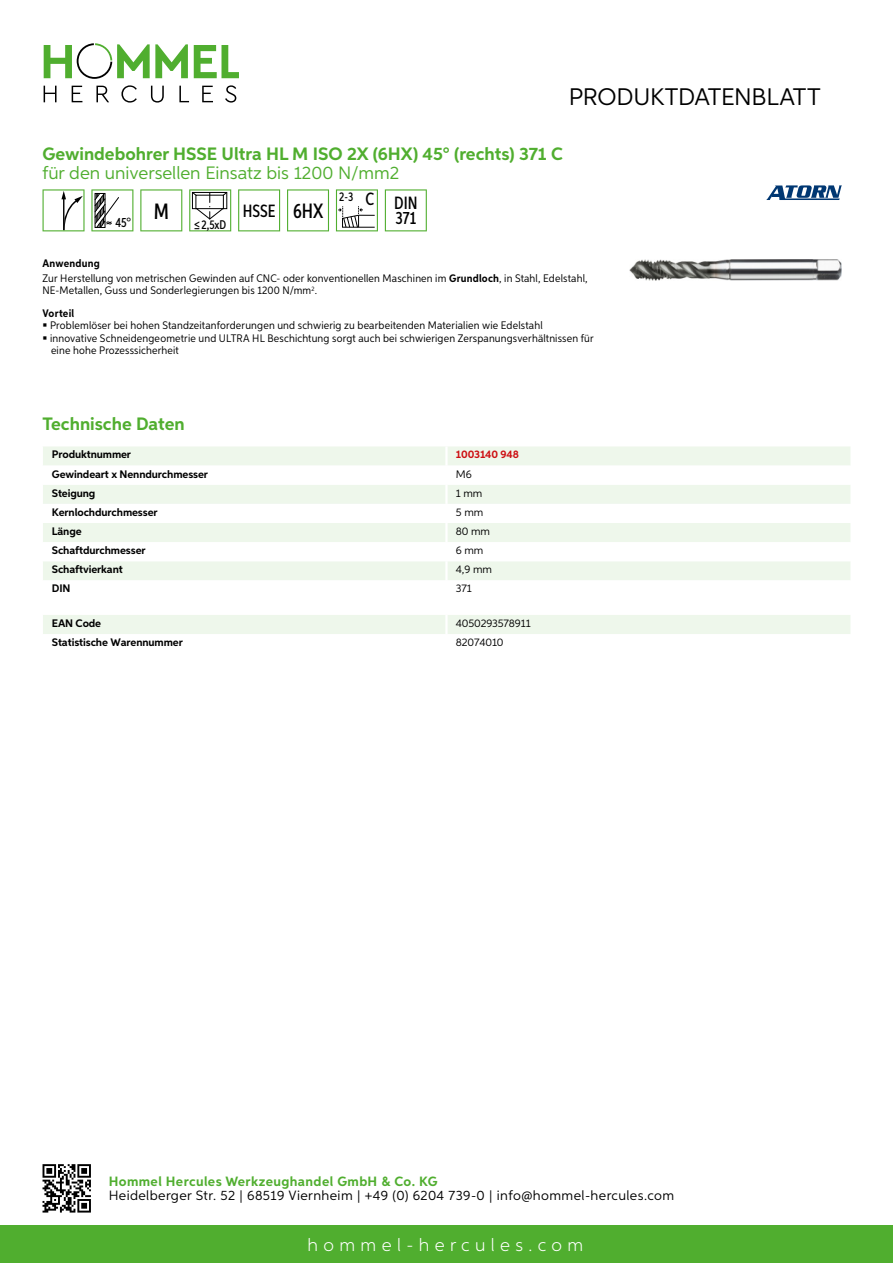
<style>
.page{position:relative;width:893px;height:1263px;background:#fff}
.page>*{position:absolute;margin:0;border:0;box-sizing:border-box;transform-origin:0 0}
.t1{font:24px "Aspira";letter-spacing:-.01em;color:#000}
.t2{font:700 18px "Aspira";color:#50ae2f}
.t3{font:18px "Aspira";color:#50ae2f}
.t4{font:300 18px "Aspira";letter-spacing:.3em;color:#fff}
.t5{font:500 17.85px/14.9px "Aspira XX Nar";color:#000;text-align:right}
.t6{font:13.5px "Aspira";letter-spacing:.03em;color:#000}
.t7{font:700 13.5px "Aspira";letter-spacing:.03em;color:#50ae2f}
.t8{font:500 13.35px "Aspira XX Nar";color:#000}
.t9{font:500 12.6px "Aspira XX Nar";color:#000}
.t10{font:10.95px/12.5px "Aspira Nar";letter-spacing:.015em;color:#000}
.t11{font:700 10.95px "Aspira";letter-spacing:-.01em;color:#000}
.t12{font:10.95px "Aspira";letter-spacing:-.01em;color:#000}
.t13{font:700 10.95px "Aspira";letter-spacing:-.01em;color:#cd1013}
.s1{font-size:20.7px}
.s2{font-weight:700}
</style>
<div class="page">
<div style="left:0;top:1226px;width:893px;height:37px;background:#50ae2f"></div>
<svg style="left:43px;top:1164px;width:48px;height:48px"></svg>
<svg style="left:194px;top:45px;width:45px;height:33px"></svg>
<svg style="left:44px;top:43px;width:144px;height:36px"></svg>
<svg style="left:44px;top:86px;width:13px;height:16px"></svg>
<svg style="left:72px;top:86px;width:10px;height:16px"></svg>
<svg style="left:96px;top:86px;width:13px;height:16px"></svg>
<svg style="left:121px;top:85px;width:16px;height:18px"></svg>
<svg style="left:151px;top:86px;width:13px;height:17px"></svg>
<svg style="left:179px;top:86px;width:10px;height:16px"></svg>
<svg style="left:202px;top:86px;width:11px;height:16px"></svg>
<svg style="left:225px;top:85px;width:11px;height:18px"></svg>
<div style="left:43px;top:446px;width:807px;height:19px;background:#eef7eb"></div>
<svg style="left:43px;top:485px;width:807px;height:95px;fill:#eef7eb"></svg>
<hr style="left:445px;top:446px;width:3px;height:20px;background:#fff">
<hr style="left:445px;top:485px;width:3px;height:19px;background:#fff">
<hr style="left:445px;top:504px;width:3px;height:19px;background:#fff">
<hr style="left:445px;top:523px;width:3px;height:19px;background:#fff">
<hr style="left:445px;top:542px;width:3px;height:19px;background:#fff">
<hr style="left:445px;top:561px;width:3px;height:19px;background:#fff">
<div style="left:43px;top:615px;width:807px;height:19px;background:#eef7eb"></div>
<svg style="left:43px;top:189px;width:42px;height:42px"></svg>
<svg style="left:91px;top:189px;width:42px;height:42px"></svg>
<svg style="left:140px;top:189px;width:42px;height:42px"></svg>
<svg style="left:189px;top:189px;width:42px;height:42px"></svg>
<svg style="left:238px;top:189px;width:42px;height:42px"></svg>
<svg style="left:287px;top:189px;width:42px;height:42px"></svg>
<svg style="left:336px;top:189px;width:42px;height:42px"></svg>
<svg style="left:385px;top:189px;width:42px;height:42px"></svg>
<img style="left:629px;top:259px;width:213px;height:21px">
<svg style="left:766px;top:185px;width:76px;height:15px"></svg>
<h1 class="t1" style="left:569px;top:82px;width:253px">Produktdatenblatt</h1>
<h2 class="t2" style="left:43px;top:142px;width:522px">Gewindebohrer HSSE Ultra HL M ISO 2X (6HX) 45° (rechts) 371 C</h2>
<h2 class="t3" style="left:43px;top:162px;width:358px">für den universellen Einsatz bis 1200 N/mm2</h2>
<p class="t8" style="left:116px;top:215px;width:55px">45° <sup>M</sup></p>
<p class="t9" style="left:194px;top:217px;width:34px">≤2,5xD</p>
<h3 class="t5" style="left:243px;top:203px;width:82px">HSSE <span class="s1">6HX</span></h3>
<h3 class="t5" style="left:339px;top:196px;width:80px"><sup>2-3</sup> C DIN<br>371</h3>
<p class="t10" style="left:43px;top:256px;width:547px;line-height:15.1px"><span class="s2">Anwendung<br></span>Zur Herstellung von metrischen Gewinden auf CNC- oder konventionellen Maschinen im <span class="s2">Grundloch</span>, in Stahl, Edelstahl,</p>
<p class="t10" style="left:43px;top:279px;width:276px;line-height:22.2px">NE-Metallen, Guss und Sonderlegierungen bis 1200 N/mm<sup>2</sup>.<br><span class="s2">Vorteil</span></p>
<p class="t10" style="left:50px;top:319px;width:545px">Problemlöser bei hohen Standzeitanforderungen und schwierig zu bearbeitenden Materialien wie Edelstahl<br>innovative Schneidengeometrie und ULTRA HL Beschichtung sorgt auch bei schwierigen Zerspanungsverhältnissen für eine hohe Prozesssicherheit</p>
<h2 class="t2" style="left:43px;top:412px;width:144px">Technische Daten</h2>
<p class="t11" style="left:52px;top:448px;width:81px">Produktnummer</p>
<p class="t13" style="left:456px;top:448px;width:65px">1003140 948</p>
<p class="t11" style="left:52px;top:467px;width:158px">Gewindeart x Nenndurchmesser</p>
<p class="t12" style="left:456px;top:467px;width:17px">M6</p>
<p class="t11" style="left:52px;top:486px;width:45px">Steigung</p>
<p class="t12" style="left:456px;top:486px;width:28px">1 mm</p>
<p class="t11" style="left:52px;top:505px;width:107px">Kernlochdurchmesser</p>
<p class="t12" style="left:456px;top:505px;width:29px">5 mm</p>
<p class="t11" style="left:52px;top:524px;width:31px">Länge</p>
<p class="t12" style="left:456px;top:524px;width:36px">80 mm</p>
<p class="t11" style="left:52px;top:544px;width:95px">Schaftdurchmesser</p>
<p class="t12" style="left:456px;top:544px;width:29px">6 mm</p>
<p class="t11" style="left:52px;top:563px;width:72px">Schaftvierkant</p>
<p class="t12" style="left:456px;top:563px;width:38px">4,9 mm</p>
<p class="t11" style="left:52px;top:582px;width:20px">DIN</p>
<p class="t12" style="left:456px;top:582px;width:17px">371</p>
<p class="t11" style="left:52px;top:616px;width:51px">EAN Code</p>
<p class="t12" style="left:456px;top:616px;width:76px">4050293578911</p>
<p class="t11" style="left:52px;top:635px;width:132px">Statistische Warennummer</p>
<p class="t12" style="left:456px;top:636px;width:49px">82074010</p>
<p class="t7" style="left:109px;top:1172px;width:330px">Hommel Hercules Werkzeughandel GmbH &amp; Co. KG</p>
<p class="t6" style="left:109px;top:1187px;width:567px">Heidelberger Str. 52 | 68519 Viernheim | +49 (0) 6204 739-0 | info@hommel-hercules.com</p>
<h2 class="t4" style="left:307px;top:1234px;width:277px">hommel-hercules.com</h2>
</div>
